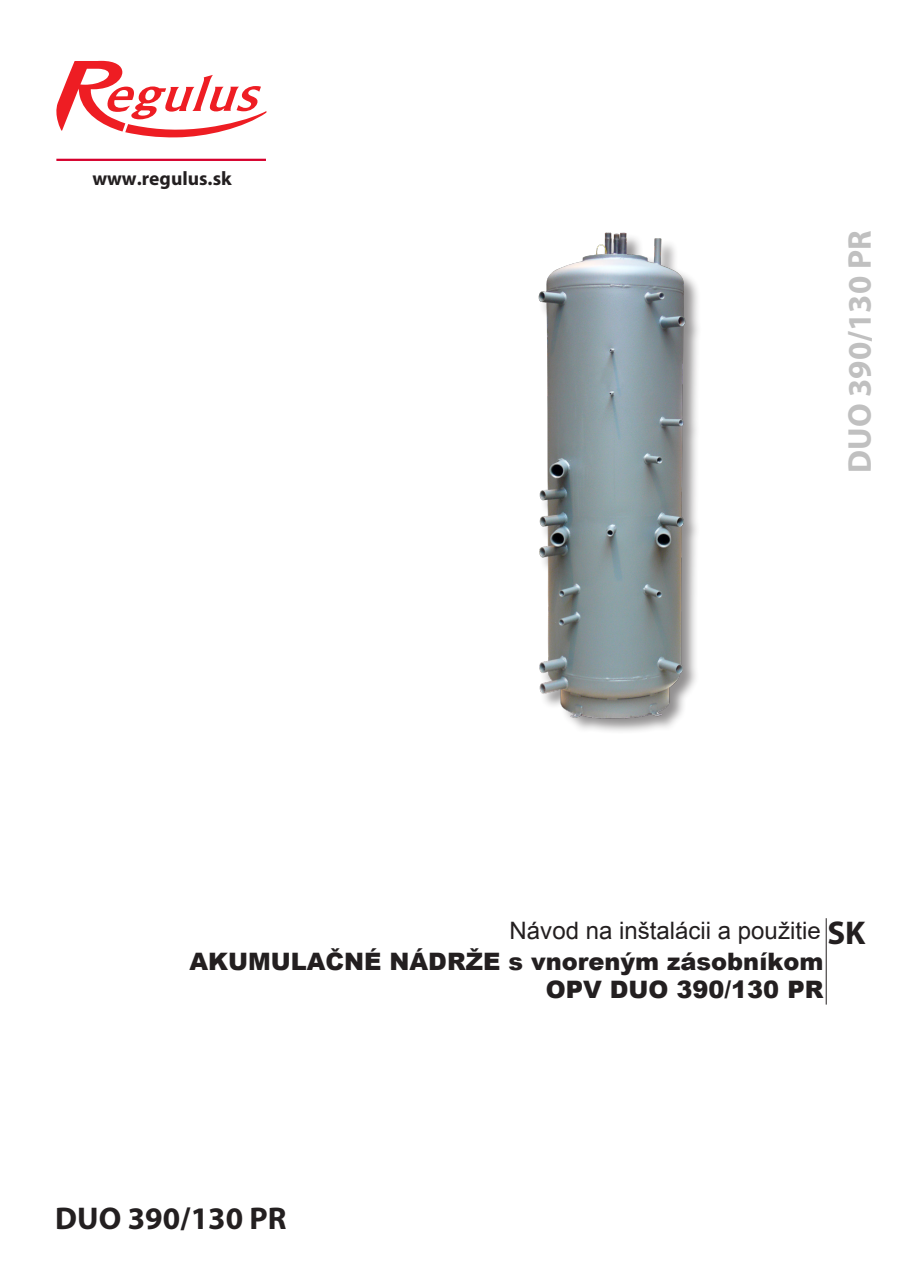
<style>
.page{position:relative;width:915px;height:1285px;background:#fff}
.page>*{position:absolute;margin:0;border:0;box-sizing:border-box;transform-origin:0 0}
.t1{font:700 33px "Myriad Pro";color:#c0c0c0}
.t2{font:700 31.5px "Myriad Pro";color:#231f20}
.t3{font:900 24px/28.8px "Arial";color:#231f20;text-align:right}
.t4{font:24px "Arial";color:#231f20}
.t5{font:700 19.5px "Myriad Pro";color:#231f20}
.s1{font-family:"Myriad Pro";font-weight:700;font-size:33px}
</style>
<div class="page">
<div style="left:538px;top:232px;width:164px;height:503px;background:#231f20;opacity:.5"></div>
<img style="left:538px;top:232px;width:162px;height:486px">
<svg style="left:56px;top:61px;width:210px;height:76px"></svg>
<hr style="left:56px;top:159px;width:210px;height:2px;background:#d6002d">
<hr style="left:825px;top:918px;width:1px;height:86px;background:#231f20">
<p class="t5" style="left:92px;top:166px;width:141px">www.regulus.sk</p>
<p class="t1" style="left:837px;top:472px;width:244px;rotate:-90deg">DUO 390/130 PR</p>
<p class="t4" style="left:509px;top:914px;width:357px">Návod na inštalácii a použitie <span class="s1">SK</span></p>
<p class="t3" style="left:189px;top:945px;width:635px">AKUMULAČNÉ NÁDRŽE s vnoreným zásobníkom<br>OPV DUO 390/130 PR</p>
<p class="t2" style="left:55px;top:1197px;width:233px">DUO 390/130 PR</p>
</div>
